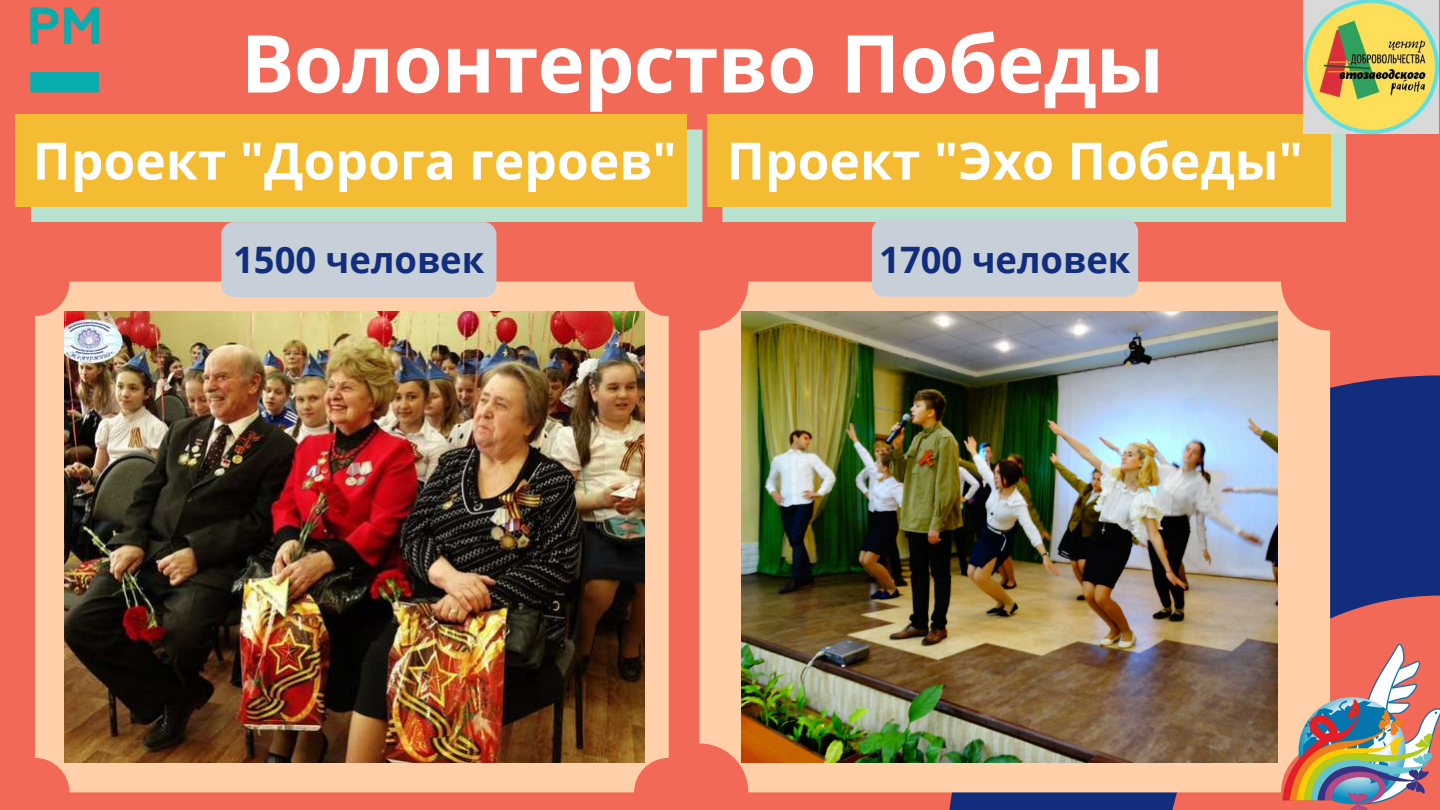
<style>
.page{position:relative;width:1440px;height:810px;background:#f36958}
.page>*{position:absolute;margin:0;border:0;box-sizing:border-box;transform-origin:0 0}
.t1{font:700 80px "Noto Sans";letter-spacing:-.01em;color:#fff}
.t2{font:700 51.6px "Open Sans";color:#fff}
.t3{font:700 36.4px "Open Sans";color:#132d7d}
</style>
<div class="page">
<svg style="left:946px;top:375px;width:494px;height:435px;fill:#132d7d"></svg>
<div style="left:31px;top:130px;width:671px;height:92px;background:#b9e1d0"></div>
<div style="left:15px;top:114px;width:672px;height:93px;background:#f4bc33"></div>
<div style="left:699px;top:282px;width:631px;height:510px;background:#ffd0a9;border-radius:49px"></div>
<img style="left:1277px;top:635px;width:163px;height:175px">
<div style="left:723px;top:133px;width:623px;height:89px;background:#b9e1d0"></div>
<div style="left:707px;top:114px;width:623px;height:93px;background:#f4bc33"></div>
<div style="left:35px;top:282px;width:634px;height:510px;background:#ffd0a9;border-radius:35px"></div>
<img style="left:1304px;top:0;width:134px;height:133px">
<img style="left:30px;top:7px;width:70px;height:86px">
<img style="left:741px;top:311px;width:536px;height:452px">
<img style="left:64px;top:311px;width:581px;height:452px">
<div style="left:221px;top:222px;width:275px;height:75px;background:#c7d0d8;border-radius:13px"></div>
<div style="left:872px;top:219px;width:266px;height:78px;background:#c7d0d8;border-radius:12px"></div>
<h1 class="t1" style="left:241px;top:7px;width:925px">Волонтерство Победы</h1>
<p class="t2" style="left:32px;top:124px;width:1272px">Проект "Дорога героев" Проект "Эхо Победы"</p>
<p class="t3" style="left:233px;top:234px;width:253px">1500 человек</p>
<p class="t3" style="left:879px;top:234px;width:253px">1700 человек</p>
</div>
